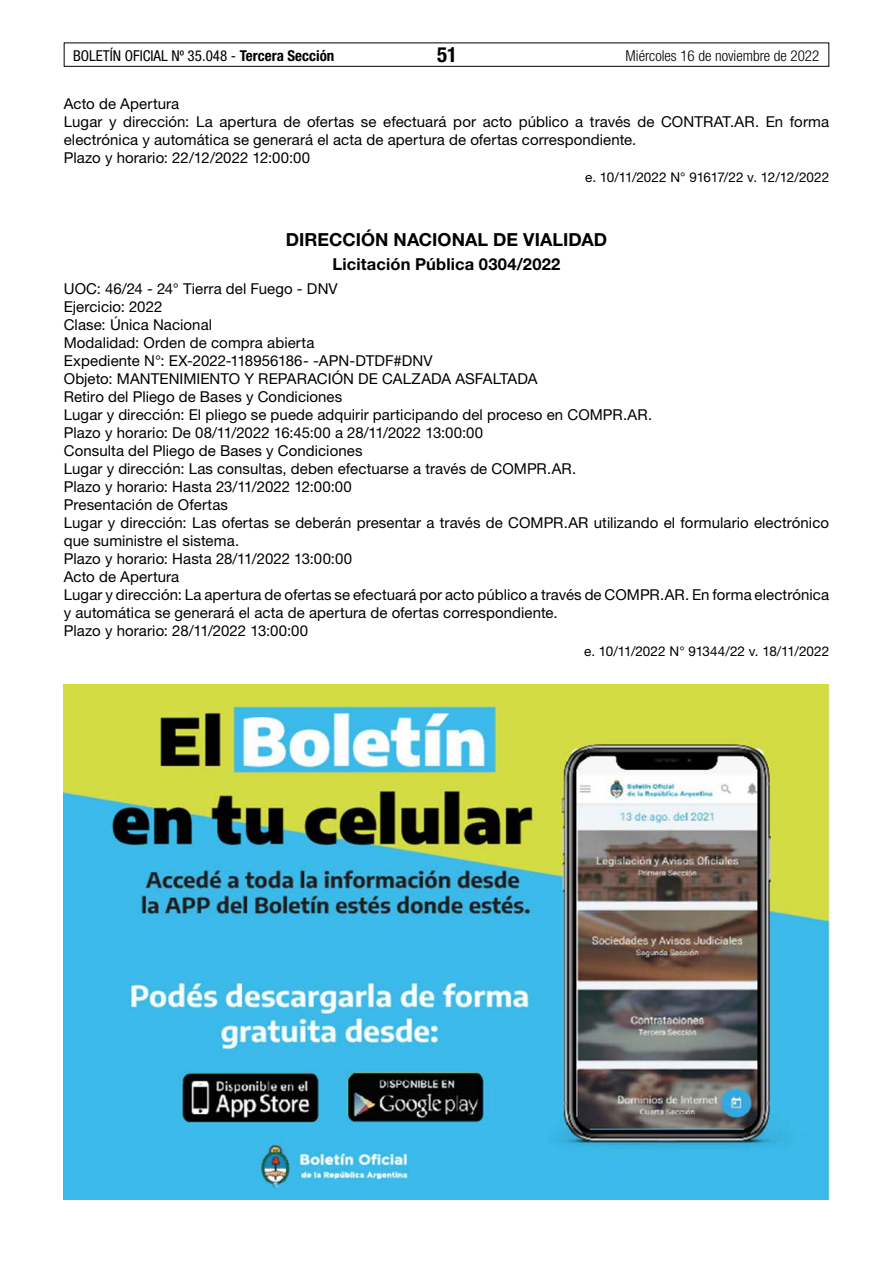
<style>
.page{position:relative;width:893px;height:1263px;background:#fff}
.page>*{position:absolute;margin:0;border:0;box-sizing:border-box;transform-origin:0 0}
.t1{font:700 condensed 21px "Helvetica Neue LT Std";color:#000}
.t2{font:700 18px "Helvetica Neue LT Std";letter-spacing:.005em;color:#000}
.t3{font:700 16.5px "Helvetica Neue LT Std";letter-spacing:.01em;color:#000}
.t4{font:15px/18px "Helvetica Neue LT Std";letter-spacing:.005em;color:#000}
.t5{font:condensed 15px "Helvetica Neue LT Std";color:#000}
.t6{font:300 condensed 15px "Helvetica Neue LT Std";color:#000}
.t7{font:13.5px "Helvetica Neue LT Std";letter-spacing:-.005em;color:#000}
.s1{font-weight:700}
</style>
<div class="page">
<div style="left:64px;top:43px;width:765px;height:24px;border:1px solid #000"></div>
<img style="left:64px;top:685px;width:765px;height:514px">
<p class="t5" style="left:73px;top:47px;width:263px">BOLETÍN OFICIAL Nº 35.048 - <span class="s1">Tercera Sección</span></p>
<h1 class="t1" style="left:437px;top:42px;width:22px">51</h1>
<p class="t6" style="left:626px;top:47px;width:195px">Miércoles 16 de noviembre de 2022</p>
<p class="t4" style="left:64px;top:94px;width:767px">Acto de Apertura<br>Lugar y dirección: La apertura de ofertas se efectuará por acto público a través de CONTRAT.AR. En forma electrónica y automática se generará el acta de apertura de ofertas correspondiente.<br>Plazo y horario: 22/12/2022 12:00:00</p>
<p class="t7" style="left:585px;top:169px;width:245px">e. 10/11/2022 N° 91617/22 v. 12/12/2022</p>
<p class="t2" style="left:286px;top:228px;width:323px">DIRECCIÓN NACIONAL DE VIALIDAD</p>
<p class="t3" style="left:332px;top:254px;width:229px">Licitación Pública 0304/2022</p>
<p class="t4" style="left:64px;top:280px;width:767px">UOC: 46/24 - 24° Tierra del Fuego - DNV<br>Ejercicio: 2022<br>Clase: Única Nacional<br>Modalidad: Orden de compra abierta<br>Expediente N°: EX-2022-118956186- -APN-DTDF#DNV<br>Objeto: MANTENIMIENTO Y REPARACIÓN DE CALZADA ASFALTADA<br>Retiro del Pliego de Bases y Condiciones<br>Lugar y dirección: El pliego se puede adquirir participando del proceso en COMPR.AR.<br>Plazo y horario: De 08/11/2022 16:45:00 a 28/11/2022 13:00:00<br>Consulta del Pliego de Bases y Condiciones<br>Lugar y dirección: Las consultas, deben efectuarse a través de COMPR.AR.<br>Plazo y horario: Hasta 23/11/2022 12:00:00<br>Presentación de Ofertas<br>Lugar y dirección: Las ofertas se deberán presentar a través de COMPR.AR utilizando el formulario electrónico que suministre el sistema.<br>Plazo y horario: Hasta 28/11/2022 13:00:00<br>Acto de Apertura<br>Lugar y dirección: La apertura de ofertas se efectuará por acto público a través de COMPR.AR. En forma electrónica y automática se generará el acta de apertura de ofertas correspondiente.<br>Plazo y horario: 28/11/2022 13:00:00</p>
<p class="t7" style="left:584px;top:643px;width:246px">e. 10/11/2022 N° 91344/22 v. 18/11/2022</p>
</div>
